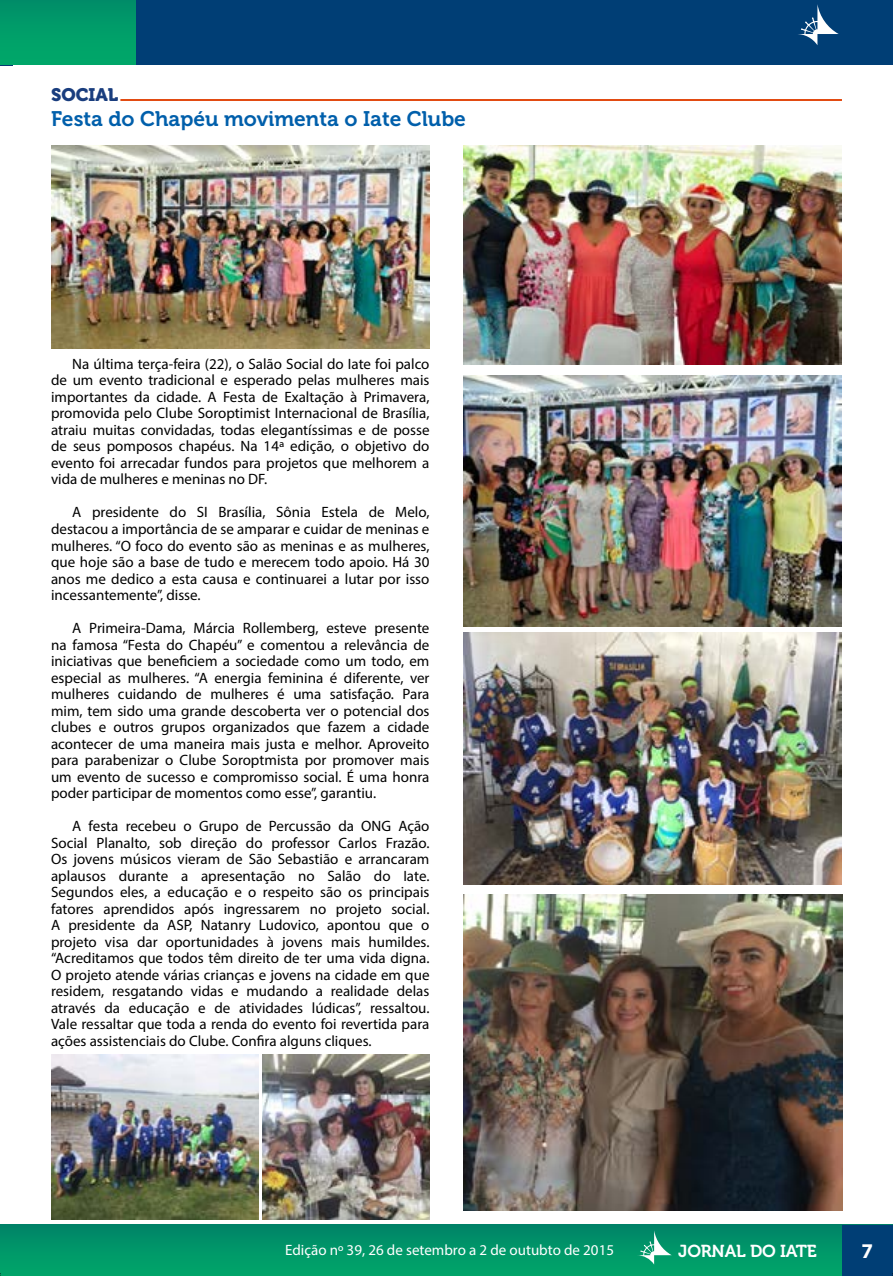
<style>
.page{position:relative;width:893px;height:1276px;background:#fff}
.page>*{position:absolute;margin:0;border:0;box-sizing:border-box;transform-origin:0 0}
.t1{font:21px "Museo 700";color:#005fab}
.t2{font:700 21px "Myriad Pro";color:#fff}
.t3{font:18px "Museo 900";color:#193d7e}
.t4{font:17.25px "Museo 700";letter-spacing:-.01em;color:#fff}
.t5{font:15px/16.5px "Myriad Pro";color:#000;text-align:justify}
.t6{font:15px "Myriad Pro";color:#fff}
</style>
<div class="page">
<div style="left:0;top:1225px;width:893px;height:51px;background:linear-gradient(to bottom,#008567,#00a76a)"></div>
<svg style="left:636px;top:1230px;width:36px;height:34px"></svg>
<div style="left:842px;top:1225px;width:51px;height:51px;background:#003e75"></div>
<div style="left:13px;top:0;width:880px;height:65px;background:#003e75"></div>
<div style="left:0;top:0;width:135px;height:65px;background:linear-gradient(to bottom,#008f68,#00aa69)"></div>
<svg style="left:798px;top:4px;width:41px;height:41px"></svg>
<hr style="left:120px;top:99px;width:722px;height:2px;background:#e24b12">
<img style="left:464px;top:632px;width:378px;height:252px">
<img style="left:51px;top:146px;width:378px;height:203px">
<img style="left:464px;top:375px;width:378px;height:251px">
<img style="left:51px;top:1054px;width:208px;height:165px">
<img style="left:262px;top:1054px;width:167px;height:165px">
<img style="left:463px;top:146px;width:379px;height:218px">
<img style="left:463px;top:895px;width:379px;height:315px">
<p class="t3" style="left:51px;top:84px;width:69px">SOCIAL</p>
<h1 class="t1" style="left:51px;top:107px;width:416px">Festa do Chapéu movimenta o Iate Clube</h1>
<p class="t5" style="left:51px;top:355px;width:380px;text-indent:21px">Na última terça-feira (22), o Salão Social do Iate foi palco de um evento tradicional e esperado pelas mulheres mais importantes da cidade. A Festa de Exaltação à Primavera, promovida pelo Clube Soroptimist Internacional de Brasília, atraiu muitas convidadas, todas elegantíssimas e de posse de seus pomposos chapéus. Na 14ª edição, o objetivo do evento foi arrecadar fundos para projetos que melhorem a vida de mulheres e meninas no DF.</p>
<p class="t5" style="left:51px;top:504px;width:380px;text-indent:21px">A presidente do SI Brasília, Sônia Estela de Melo, destacou a importância de se amparar e cuidar de meninas e mulheres. “O foco do evento são as meninas e as mulheres, que hoje são a base de tudo e merecem todo apoio. Há 30 anos me dedico a esta causa e continuarei a lutar por isso incessantemente”, disse.</p>
<p class="t5" style="left:51px;top:619px;width:380px;text-indent:21px">A Primeira-Dama, Márcia Rollemberg, esteve presente na famosa “Festa do Chapéu” e comentou a relevância de iniciativas que beneficiem a sociedade como um todo, em especial as mulheres. “A energia feminina é diferente, ver mulheres cuidando de mulheres é uma satisfação. Para mim, tem sido uma grande descoberta ver o potencial dos clubes e outros grupos organizados que fazem a cidade acontecer de uma maneira mais justa e melhor. Aproveito para parabenizar o Clube Soroptmista por promover mais um evento de sucesso e compromisso social. É uma honra poder participar de momentos como esse”, garantiu.</p>
<p class="t5" style="left:51px;top:817px;width:380px;text-indent:21px">A festa recebeu o Grupo de Percussão da ONG Ação Social Planalto, sob direção do professor Carlos Frazão.<br>Os jovens músicos vieram de São Sebastião e arrancaram aplausos durante a apresentação no Salão do Iate.<br>Segundos eles, a educação e o respeito são os principais fatores aprendidos após ingressarem no projeto social.<br>A presidente da ASP, Natanry Ludovico, apontou que o projeto visa dar oportunidades à jovens mais humildes. “Acreditamos que todos têm direito de ter uma vida digna.<br>O projeto atende várias crianças e jovens na cidade em que residem, resgatando vidas e mudando a realidade delas através da educação e de atividades lúdicas”, ressaltou.<br>Vale ressaltar que toda a renda do evento foi revertida para ações assistenciais do Clube. Confira alguns cliques.</p>
<p class="t6" style="left:285px;top:1240px;width:330px">Edição nº 39, 26 de setembro a 2 de outubto de 2015</p>
<p class="t4" style="left:678px;top:1241px;width:140px">JORNAL DO IATE</p>
<h1 class="t2" style="left:862px;top:1237px;width:13px">7</h1>
</div>
